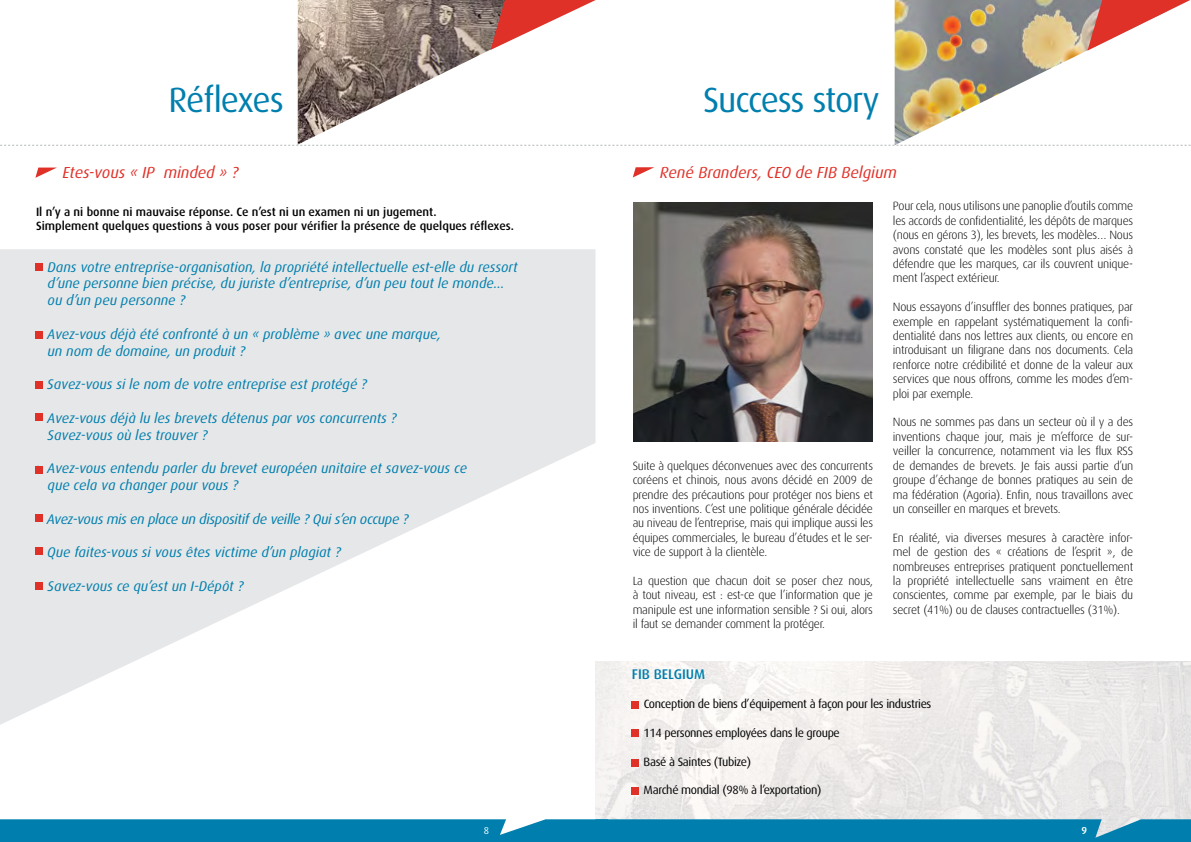
<style>
.page{position:relative;width:1191px;height:842px;background:#fff}
.page>*{position:absolute;margin:0;border:0;box-sizing:border-box;transform-origin:0 0}
.t1{font:35px "Dax";letter-spacing:-.035em;color:#007fae}
.t2{font:italic 16px "Dax";color:#e03128}
.t3{font:italic 14px/16.8px "Dax";color:#007fae}
.t4{font:italic 14px "Dax";letter-spacing:-.02em;color:#007fae}
.t5{font:500 14px "Dax";color:#007fae}
.t6{font:300 12px/14.4px "Dax";letter-spacing:-.02em;color:#000;text-align:justify}
.t7{font:500 12px "Dax";color:#000}
.t8{font:12px "Dax";letter-spacing:-.03em;color:#000}
.t9{font:10px "Dax";color:#fff}
</style>
<div class="page">
<img style="left:595px;top:661px;width:596px;height:158px">
<div style="left:0;top:819px;width:1191px;height:23px;background:#007fae"></div>
<svg style="left:0;top:249px;width:595px;height:476px;fill:#e6e7e8"></svg>
<svg style="left:0;top:145px;width:1191px;height:1px"></svg>
<img style="left:894px;top:0;width:293px;height:145px">
<svg style="left:1087px;top:0;width:103px;height:51px"></svg>
<svg style="left:633px;top:167px;width:21px;height:10px"></svg>
<div style="left:631px;top:701px;width:8px;height:7px;background:#e03128"></div>
<div style="left:631px;top:729px;width:8px;height:7px;background:#e03128"></div>
<div style="left:631px;top:759px;width:8px;height:8px;background:#e03128"></div>
<div style="left:631px;top:787px;width:8px;height:8px;background:#e03128"></div>
<img style="left:633px;top:202px;width:239px;height:239px">
<img style="left:298px;top:0;width:292px;height:145px">
<svg style="left:35px;top:168px;width:21px;height:10px"></svg>
<div style="left:35px;top:263px;width:8px;height:8px;background:#e03128"></div>
<div style="left:35px;top:331px;width:8px;height:8px;background:#e03128"></div>
<div style="left:35px;top:381px;width:8px;height:8px;background:#e03128"></div>
<div style="left:35px;top:413px;width:8px;height:8px;background:#e03128"></div>
<div style="left:35px;top:466px;width:8px;height:7px;background:#e03128"></div>
<div style="left:35px;top:514px;width:8px;height:8px;background:#e03128"></div>
<div style="left:35px;top:547px;width:8px;height:8px;background:#e03128"></div>
<div style="left:35px;top:582px;width:8px;height:8px;background:#e03128"></div>
<svg style="left:490px;top:0;width:106px;height:50px"></svg>
<p class="t1" style="left:168px;top:81px;width:117px">Réflexes</p>
<p class="t2" style="left:62px;top:163px;width:177px">Etes-vous « IP minded » ?</p>
<p class="t7" style="left:36px;top:205px;width:402px">Il n’y a ni bonne ni mauvaise réponse. Ce n’est ni un examen ni un jugement.</p>
<p class="t7" style="left:36px;top:220px;width:479px">Simplement quelques questions à vous poser pour vérifier la présence de quelques réflexes.</p>
<p class="t3" style="left:48px;top:259px;width:471px">Dans votre entreprise-organisation, la propriété intellectuelle est-elle du ressort d’une personne bien précise, du juriste d’entreprise, d’un peu tout le monde…</p>
<p class="t3" style="left:48px;top:292px;width:139px">ou d’un peu personne ?</p>
<p class="t3" style="left:36px;top:326px;width:406px">&gt; Avez-vous déjà été confronté à un « problème » avec une marque,</p>
<p class="t3" style="left:48px;top:343px;width:199px">un nom de domaine, un produit ?</p>
<p class="t3" style="left:36px;top:376px;width:332px">&gt; Savez-vous si le nom de votre entreprise est protégé ?</p>
<p class="t3" style="left:36px;top:410px;width:362px">&gt; Avez-vous déjà lu les brevets détenus par vos concurrents ?</p>
<p class="t3" style="left:48px;top:427px;width:161px">Savez-vous où les trouver ?</p>
<p class="t3" style="left:36px;top:460px;width:432px">&gt; Avez-vous entendu parler du brevet européen unitaire et savez-vous ce</p>
<p class="t3" style="left:48px;top:477px;width:192px">que cela va changer pour vous ?</p>
<p class="t4" style="left:36px;top:511px;width:374px">&gt; Avez-vous mis en place un dispositif de veille ? Qui s’en occupe ?</p>
<p class="t3" style="left:36px;top:544px;width:306px">&gt; Que faites-vous si vous êtes victime d’un plagiat ?</p>
<p class="t3" style="left:48px;top:578px;width:197px">Savez-vous ce qu’est un I-Dépôt ?</p>
<p class="t1" style="left:703px;top:81px;width:178px">Success story</p>
<p class="t2" style="left:660px;top:163px;width:238px">René Branders, CEO de FIB Belgium</p>
<p class="t6" style="left:632px;top:458px;width:242px">Suite à quelques déconvenues avec des concurrents coréens et chinois, nous avons décidé en 2009 de prendre des précautions pour protéger nos biens et nos inventions. C’est une politique générale décidée au niveau de l’entreprise, mais qui implique aussi les équipes commerciales, le bureau d’études et le ser&shy;vice de support à la clientèle.</p>
<p class="t6" style="left:632px;top:574px;width:242px">La question que chacun doit se poser chez nous, à tout niveau, est : est-ce que l’information que je manipule est une information sensible ? Si oui, alors il faut se demander comment la protéger.</p>
<p class="t6" style="left:893px;top:199px;width:242px">Pour cela, nous utilisons une panoplie d’outils comme les accords de confidentialité, les dépôts de marques (nous en gérons 3), les brevets, les modèles… Nous avons constaté que les modèles sont plus aisés à défendre que les marques, car ils couvrent unique&shy;ment l’aspect extérieur.</p>
<p class="t6" style="left:893px;top:300px;width:242px">Nous essayons d’insuffler des bonnes pratiques, par exemple en rappelant systématiquement la confi&shy;dentialité dans nos lettres aux clients, ou encore en introduisant un filigrane dans nos documents. Cela renforce notre crédibilité et donne de la valeur aux services que nous offrons, comme les modes d’em&shy;ploi par exemple.</p>
<p class="t6" style="left:893px;top:415px;width:242px">Nous ne sommes pas dans un secteur où il y a des inventions chaque jour, mais je m’efforce de sur&shy;veiller la concurrence, notamment via les flux RSS de demandes de brevets. Je fais aussi partie d’un groupe d’échange de bonnes pratiques au sein de ma fédération (Agoria). Enfin, nous travaillons avec un conseiller en marques et brevets.</p>
<p class="t6" style="left:893px;top:530px;width:242px">En réalité, via diverses mesures à caractère infor&shy;mel de gestion des « créations de l’esprit », de nombreuses entreprises pratiquent ponctuellement la propriété intellectuelle sans vraiment en être conscientes, comme par exemple, par le biais du secret (41%) ou de clauses contractuelles (31%).</p>
<p class="t5" style="left:632px;top:666px;width:75px">FIB BELGIUM</p>
<p class="t8" style="left:644px;top:697px;width:289px">Conception de biens d’équipement à façon pour les industries</p>
<p class="t8" style="left:643px;top:726px;width:198px">114 personnes employées dans le groupe</p>
<p class="t8" style="left:643px;top:755px;width:109px">Basé à Saintes (Tubize)</p>
<p class="t8" style="left:643px;top:783px;width:179px">Marché mondial (98% à l’exportation)</p>
<p class="t9" style="left:484px;top:825px;width:7px">8</p>
<p class="t9" style="left:1081px;top:825px;width:7px">9</p>
</div>
